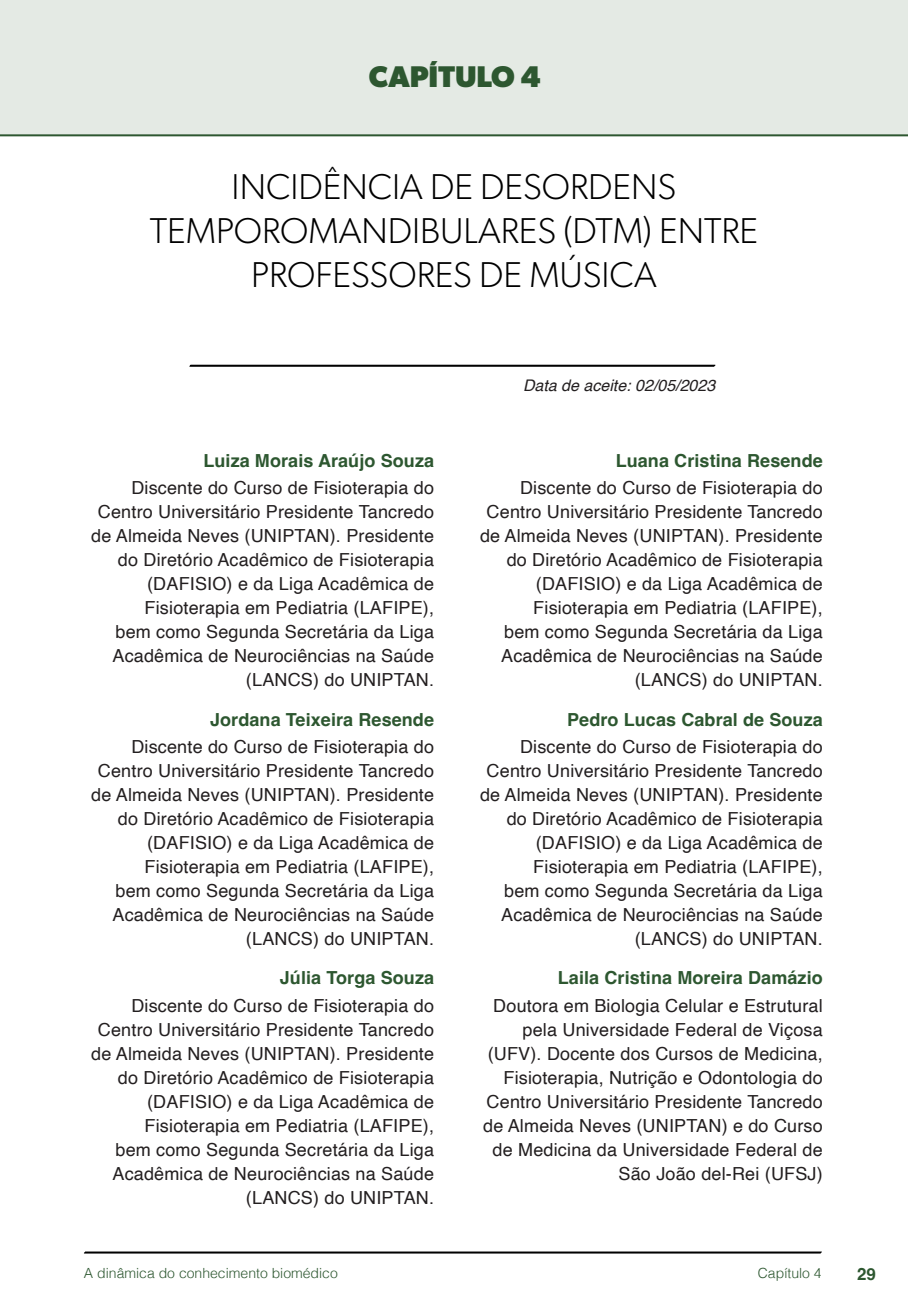
<style>
.page{position:relative;width:908px;height:1304px;background:#fff}
.page>*{position:absolute;margin:0;border:0;box-sizing:border-box;transform-origin:0 0}
.t1{font:300 36px/44px "Gibson";color:#000;text-align:center}
.t2{font:700 30px "Gibson";color:#2d5730}
.t3{font:18px/24px "Helvetica";letter-spacing:.01em;color:#231f20;text-align:right}
.t4{font:700 18px "Helvetica";letter-spacing:.005em;color:#2d5730}
.t5{font:700 16.8px "Helvetica";color:#2d5730}
.t6{font:italic 16px "Helvetica";color:#231f20}
.t7{font:300 14px "Helvetica";color:#2d5730}
</style>
<div class="page">
<svg style="left:84px;top:1251px;width:737px;height:3px;background:#515151"></svg>
<svg style="left:189px;top:364px;width:526px;height:3px;background:#4f4f4f"></svg>
<div style="left:0;top:0;width:907px;height:136px;background:#e4eae4"></div>
<div style="left:44px;top:72px;width:68px;height:61px;background:#e4eae4"></div>
<h2 class="t2" style="left:369px;top:58px;width:173px">CAPÍTULO 4</h2>
<h1 class="t1" style="left:150px;top:164px;width:609px">INCIDÊNCIA DE DESORDENS<br>TEMPOROMANDIBULARES (DTM) ENTRE<br>PROFESSORES DE MÚSICA</h1>
<p class="t4" style="left:203px;top:450px;width:232px">Luiza Morais Araújo Souza</p>
<p class="t3" style="left:91px;top:477px;width:344px">Discente do Curso de Fisioterapia do Centro Universitário Presidente Tancredo de Almeida Neves (UNIPTAN). Presidente do Diretório Acadêmico de Fisioterapia (DAFISIO) e da Liga Acadêmica de Fisioterapia em Pediatria (LAFIPE),<br>bem como Segunda Secretária da Liga Acadêmica de Neurociências na Saúde (LANCS) do UNIPTAN.</p>
<p class="t4" style="left:210px;top:708px;width:225px">Jordana Teixeira Resende</p>
<p class="t3" style="left:91px;top:735px;width:344px">Discente do Curso de Fisioterapia do Centro Universitário Presidente Tancredo de Almeida Neves (UNIPTAN). Presidente do Diretório Acadêmico de Fisioterapia (DAFISIO) e da Liga Acadêmica de Fisioterapia em Pediatria (LAFIPE),<br>bem como Segunda Secretária da Liga Acadêmica de Neurociências na Saúde (LANCS) do UNIPTAN.</p>
<p class="t4" style="left:280px;top:967px;width:156px">Júlia Torga Souza</p>
<p class="t3" style="left:91px;top:994px;width:344px">Discente do Curso de Fisioterapia do Centro Universitário Presidente Tancredo de Almeida Neves (UNIPTAN). Presidente do Diretório Acadêmico de Fisioterapia (DAFISIO) e da Liga Acadêmica de Fisioterapia em Pediatria (LAFIPE),<br>bem como Segunda Secretária da Liga Acadêmica de Neurociências na Saúde (LANCS) do UNIPTAN.</p>
<p class="t6" style="left:523px;top:373px;width:194px">Data de aceite: 02/05/2023</p>
<p class="t4" style="left:615px;top:450px;width:208px">Luana Cristina Resende</p>
<p class="t3" style="left:480px;top:476px;width:344px">Discente do Curso de Fisioterapia do Centro Universitário Presidente Tancredo de Almeida Neves (UNIPTAN). Presidente do Diretório Acadêmico de Fisioterapia (DAFISIO) e da Liga Acadêmica de Fisioterapia em Pediatria (LAFIPE),<br>bem como Segunda Secretária da Liga Acadêmica de Neurociências na Saúde (LANCS) do UNIPTAN.</p>
<p class="t4" style="left:567px;top:708px;width:257px">Pedro Lucas Cabral de Souza</p>
<p class="t3" style="left:480px;top:735px;width:344px">Discente do Curso de Fisioterapia do Centro Universitário Presidente Tancredo de Almeida Neves (UNIPTAN). Presidente do Diretório Acadêmico de Fisioterapia (DAFISIO) e da Liga Acadêmica de Fisioterapia em Pediatria (LAFIPE),<br>bem como Segunda Secretária da Liga Acadêmica de Neurociências na Saúde (LANCS) do UNIPTAN.</p>
<p class="t4" style="left:557px;top:967px;width:266px">Laila Cristina Moreira Damázio</p>
<p class="t3" style="left:483px;top:994px;width:341px">Doutora em Biologia Celular e Estrutural pela Universidade Federal de Viçosa (UFV). Docente dos Cursos de Medicina, Fisioterapia, Nutrição e Odontologia do Centro Universitário Presidente Tancredo de Almeida Neves (UNIPTAN) e do Curso de Medicina da Universidade Federal de São João del-Rei (UFSJ)</p>
<p class="t7" style="left:84px;top:1261px;width:255px">A dinâmica do conhecimento biomédico</p>
<p class="t7" style="left:757px;top:1261px;width:65px">Capítulo 4</p>
<p class="t5" style="left:856px;top:1264px;width:20px">29</p>
</div>
